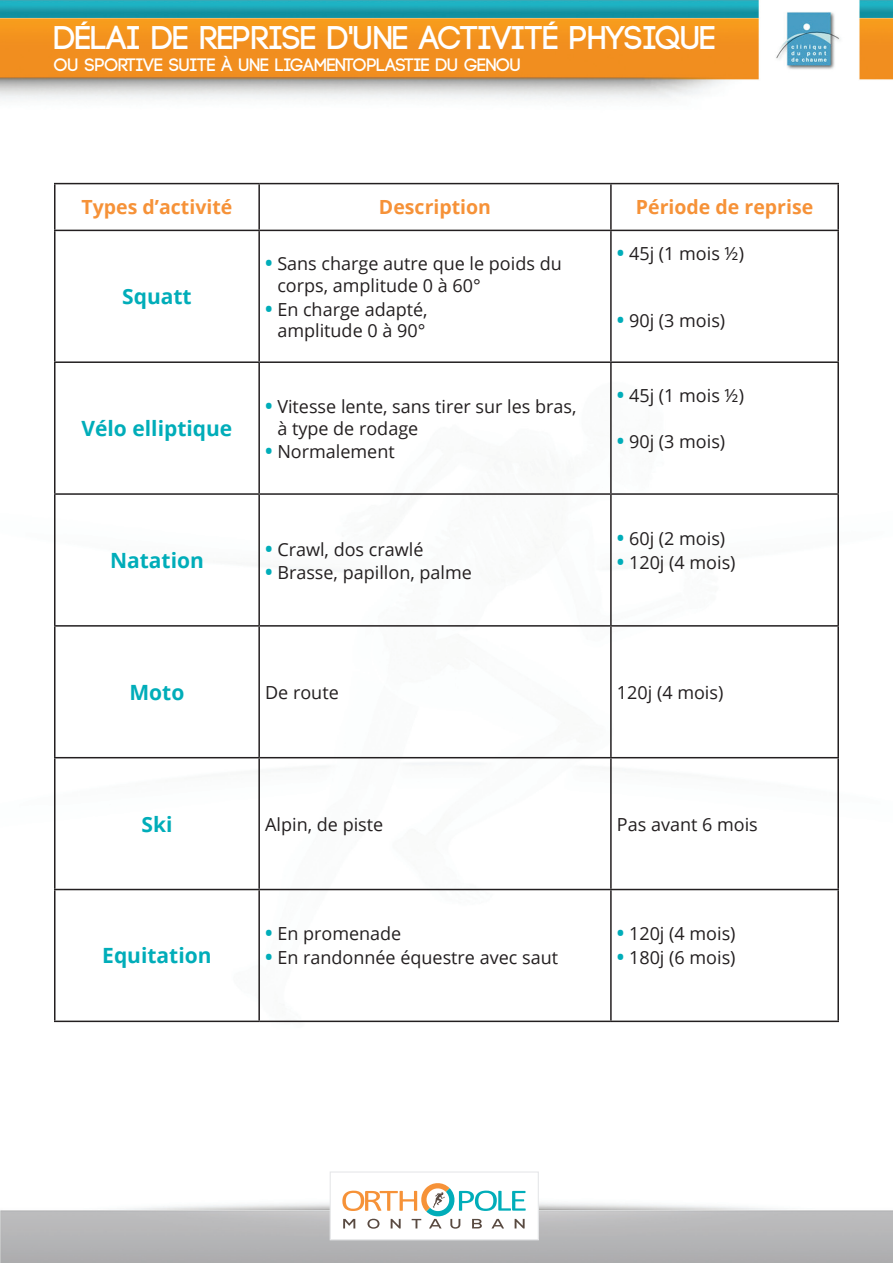
<style>
.page{position:relative;width:893px;height:1263px;background:#fff}
.page>*{position:absolute;margin:0;border:0;box-sizing:border-box;transform-origin:0 0}
.t1{font:700 32.85px "Code";color:#fff}
.t2{font:700 21px "Open Sans";color:#00adb9}
.t3{font:700 19.5px "Open Sans";color:#f69238}
.t4{font:18px/21.6px "Open Sans";color:#231f20}
.t5{font:700 18px "Code";color:#fff}
.s1{font-weight:700;font-size:19.95px;color:#00adb9}
</style>
<div class="page">
<img style="left:0;top:0;width:893px;height:1263px">
<hr style="left:54px;top:183px;width:205px;height:1px;background:#231f20">
<hr style="left:54px;top:184px;width:2px;height:46px;background:#231f20">
<hr style="left:259px;top:183px;width:352px;height:1px;background:#231f20">
<hr style="left:258px;top:184px;width:2px;height:46px;background:#231f20">
<hr style="left:611px;top:183px;width:228px;height:1px;background:#231f20">
<hr style="left:610px;top:184px;width:2px;height:46px;background:#231f20">
<hr style="left:837px;top:184px;width:2px;height:46px;background:#231f20">
<hr style="left:54px;top:230px;width:205px;height:1px;background:#231f20">
<hr style="left:54px;top:231px;width:2px;height:130px;background:#231f20">
<hr style="left:259px;top:230px;width:352px;height:1px;background:#231f20">
<hr style="left:258px;top:231px;width:2px;height:130px;background:#231f20">
<hr style="left:611px;top:230px;width:228px;height:1px;background:#231f20">
<hr style="left:610px;top:231px;width:2px;height:130px;background:#231f20">
<hr style="left:837px;top:231px;width:2px;height:130px;background:#231f20">
<hr style="left:54px;top:361px;width:205px;height:2px;background:#231f20">
<hr style="left:54px;top:363px;width:2px;height:130px;background:#231f20">
<hr style="left:259px;top:361px;width:352px;height:2px;background:#231f20">
<hr style="left:258px;top:363px;width:2px;height:130px;background:#231f20">
<hr style="left:611px;top:361px;width:228px;height:2px;background:#231f20">
<hr style="left:610px;top:363px;width:2px;height:130px;background:#231f20">
<hr style="left:837px;top:363px;width:2px;height:130px;background:#231f20">
<hr style="left:54px;top:493px;width:205px;height:2px;background:#231f20">
<hr style="left:54px;top:495px;width:2px;height:130px;background:#231f20">
<hr style="left:259px;top:493px;width:352px;height:2px;background:#231f20">
<hr style="left:258px;top:495px;width:2px;height:130px;background:#231f20">
<hr style="left:611px;top:493px;width:228px;height:2px;background:#231f20">
<hr style="left:610px;top:495px;width:2px;height:130px;background:#231f20">
<hr style="left:837px;top:495px;width:2px;height:130px;background:#231f20">
<hr style="left:54px;top:625px;width:205px;height:2px;background:#231f20">
<hr style="left:54px;top:627px;width:2px;height:130px;background:#231f20">
<hr style="left:259px;top:625px;width:352px;height:2px;background:#231f20">
<hr style="left:258px;top:627px;width:2px;height:130px;background:#231f20">
<hr style="left:611px;top:625px;width:228px;height:2px;background:#231f20">
<hr style="left:610px;top:627px;width:2px;height:130px;background:#231f20">
<hr style="left:837px;top:627px;width:2px;height:130px;background:#231f20">
<hr style="left:54px;top:757px;width:205px;height:1px;background:#231f20">
<hr style="left:54px;top:758px;width:2px;height:131px;background:#231f20">
<hr style="left:259px;top:757px;width:352px;height:1px;background:#231f20">
<hr style="left:258px;top:758px;width:2px;height:131px;background:#231f20">
<hr style="left:611px;top:757px;width:228px;height:1px;background:#231f20">
<hr style="left:610px;top:758px;width:2px;height:131px;background:#231f20">
<hr style="left:837px;top:758px;width:2px;height:131px;background:#231f20">
<hr style="left:54px;top:889px;width:205px;height:1px;background:#231f20">
<hr style="left:54px;top:890px;width:2px;height:130px;background:#231f20">
<hr style="left:259px;top:889px;width:352px;height:1px;background:#231f20">
<hr style="left:258px;top:890px;width:2px;height:130px;background:#231f20">
<hr style="left:611px;top:889px;width:228px;height:1px;background:#231f20">
<hr style="left:610px;top:890px;width:2px;height:130px;background:#231f20">
<hr style="left:837px;top:890px;width:2px;height:130px;background:#231f20">
<hr style="left:54px;top:1020px;width:205px;height:2px;background:#231f20">
<hr style="left:259px;top:1020px;width:352px;height:2px;background:#231f20">
<hr style="left:611px;top:1020px;width:228px;height:2px;background:#231f20">
<div style="left:330px;top:1171px;width:209px;height:69px;background:#fff;border:1px solid #e6e7e9"></div>
<svg style="left:342px;top:1183px;width:184px;height:46px"></svg>
<h1 class="t1" style="left:54px;top:21px;width:663px">DÉLAI DE REPRISE D'UNE ACTIVITÉ PHYSIQUE</h1>
<p class="t5" style="left:54px;top:56px;width:468px">OU SPORTIVE SUITE À UNE LIGAMENTOPLASTIE DU GENOU</p>
<p class="t3" style="left:82px;top:194px;width:152px">Types d’activité</p>
<p class="t3" style="left:379px;top:194px;width:114px">Description</p>
<p class="t3" style="left:636px;top:194px;width:179px">Période de reprise</p>
<p class="t2" style="left:122px;top:282px;width:71px">Squatt</p>
<p class="t2" style="left:82px;top:414px;width:152px">Vélo elliptique</p>
<p class="t2" style="left:110px;top:545px;width:95px">Natation</p>
<p class="t4" style="left:277px;top:253px;width:286px;text-indent:-12px"><span class="s1">•</span> Sans charge autre que le poids du corps, amplitude 0 à 60°</p>
<p class="t4" style="left:265px;top:298px;width:164px;text-align:center"><span class="s1">•</span> En charge adapté, amplitude 0 à 90°</p>
<p class="t4" style="left:277px;top:395px;width:301px;text-indent:-12px"><span class="s1">•</span> Vitesse lente, sans tirer sur les bras, à type de rodage</p>
<p class="t4" style="left:265px;top:441px;width:131px"><span class="s1">•</span> Normalement</p>
<p class="t4" style="left:265px;top:538px;width:160px"><span class="s1">•</span> Crawl, dos crawlé</p>
<p class="t4" style="left:265px;top:562px;width:208px"><span class="s1">•</span> Brasse, papillon, palme</p>
<p class="t4" style="left:617px;top:242px;width:129px"><span class="s1">•</span> 45j (1 mois ½)</p>
<p class="t4" style="left:617px;top:309px;width:110px"><span class="s1">•</span> 90j (3 mois)</p>
<p class="t4" style="left:617px;top:384px;width:129px"><span class="s1">•</span> 45j (1 mois ½)</p>
<p class="t4" style="left:617px;top:430px;width:110px"><span class="s1">•</span> 90j (3 mois)</p>
<p class="t4" style="left:617px;top:527px;width:110px"><span class="s1">•</span> 60j (2 mois)</p>
<p class="t4" style="left:617px;top:551px;width:120px"><span class="s1">•</span> 120j (4 mois)</p>
<p class="t2" style="left:129px;top:677px;width:56px">Moto</p>
<p class="t4" style="left:265px;top:681px;width:75px">De route</p>
<p class="t4" style="left:617px;top:681px;width:108px">120j (4 mois)</p>
<p class="t2" style="left:141px;top:809px;width:32px">Ski</p>
<p class="t4" style="left:265px;top:813px;width:120px">Alpin, de piste</p>
<p class="t4" style="left:617px;top:813px;width:142px">Pas avant 6 mois</p>
<p class="t2" style="left:102px;top:941px;width:111px">Equitation</p>
<p class="t4" style="left:265px;top:922px;width:138px"><span class="s1">•</span> En promenade</p>
<p class="t4" style="left:265px;top:946px;width:294px"><span class="s1">•</span> En randonnée équestre avec saut</p>
<p class="t4" style="left:617px;top:922px;width:120px"><span class="s1">•</span> 120j (4 mois)</p>
<p class="t4" style="left:617px;top:946px;width:120px"><span class="s1">•</span> 180j (6 mois)</p>
</div>
